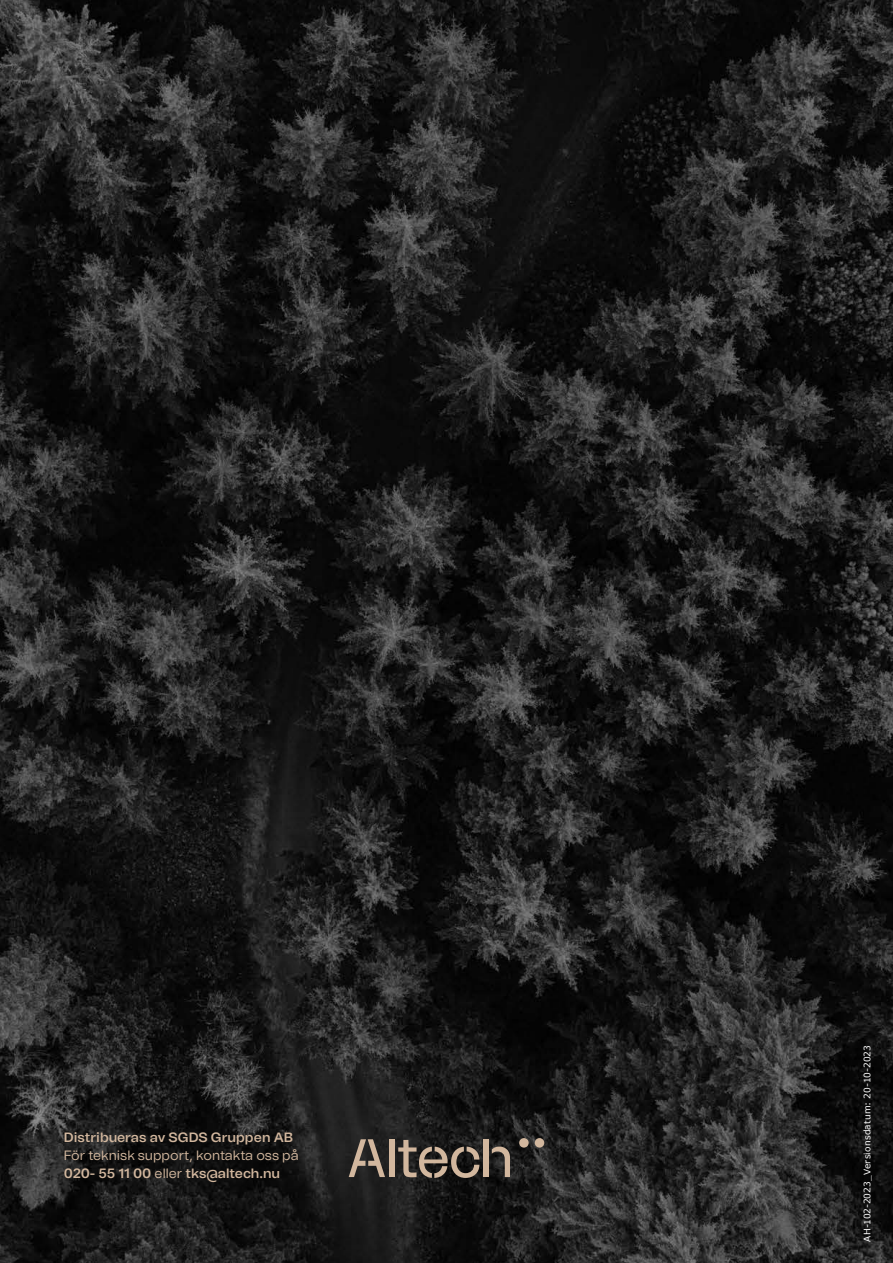
<style>
.page{position:relative;width:893px;height:1263px;background:#fff}
.page>*{position:absolute;margin:0;border:0;box-sizing:border-box;transform-origin:0 0}
.t1{font:13.5px/18px "Tomato Grotesk";color:#d2b79e}
.t2{font:600 13.5px "Tomato Grotesk";color:#d2b79e}
.t3{font:9px "Verdana";letter-spacing:.015em;color:#fff}
.s1{font-weight:600}
</style>
<div class="page">
<img style="left:0;top:0;width:893px;height:1263px">
<div style="left:519px;top:1138px;width:10px;height:9px;background:#d2b79e;border-radius:50%"></div>
<div style="left:535px;top:1138px;width:9px;height:9px;background:#d2b79e;border-radius:50%"></div>
<div style="left:389px;top:1139px;width:6px;height:38px;background:#d2b79e"></div>
<div style="left:484px;top:1139px;width:5px;height:38px;background:#d2b79e"></div>
<svg style="left:349px;top:1139px;width:36px;height:38px"></svg>
<svg style="left:398px;top:1140px;width:81px;height:38px;background:#595047"></svg>
<svg style="left:492px;top:1146px;width:18px;height:31px"></svg>
<p class="t2" style="left:64px;top:1130px;width:231px">Distribueras av SGDS Gruppen AB</p>
<p class="t1" style="left:64px;top:1146px;width:236px">För teknisk support, kontakta oss på<br><span class="s1">020- 55 11 00</span> eller <span class="s1">tks@altech.nu</span></p>
<p class="t3" style="left:864px;top:1242px;width:198px;rotate:-90deg">AH-102-2023_Versionsdatum: 20-10-2023</p>
</div>
